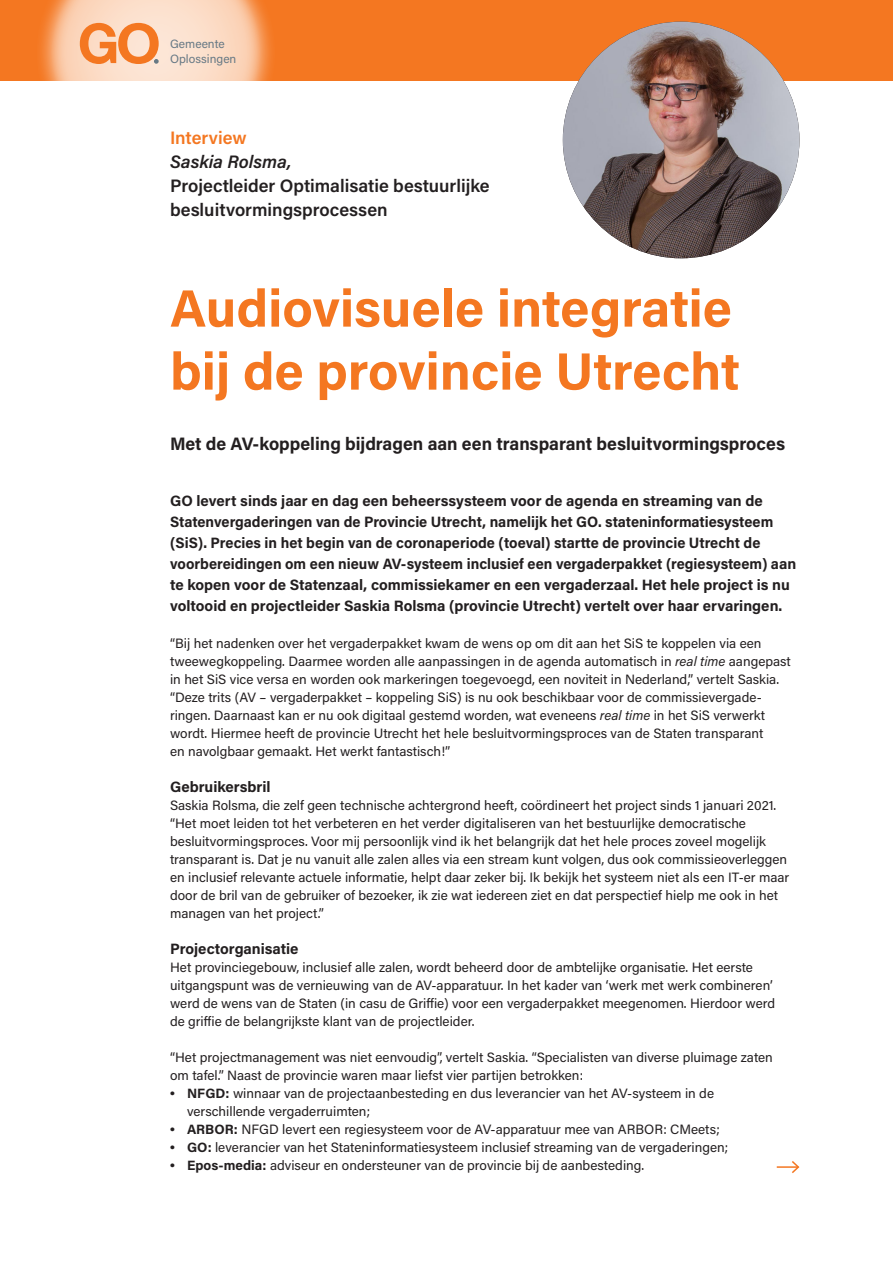
<style>
.page{position:relative;width:893px;height:1263px;background:#fff}
.page>*{position:absolute;margin:0;border:0;box-sizing:border-box;transform-origin:0 0}
.t1{font:700 52.5px/63px "Acumin Pro";color:#f47721}
.t2{font:700 18px "Acumin Pro";color:#231f20}
.t3{font:600 18px "Acumin Pro";color:#231f20}
.t4{font:italic 600 18px "Acumin Pro";color:#231f20}
.t5{font:600 18px "Acumin Pro";color:#f47721}
.t6{font:700 15px/21px "Acumin Pro";color:#231f20}
.t7{font:13.5px/18px "Acumin Pro";color:#231f20}
.t8{font:12px "Acumin Pro";color:#677985}
.s1{font-style:italic}
.s2{font-family:"Arial";font-weight:700}
.s3{font-weight:700}
</style>
<div class="page">
<hr style="left:777px;top:1166px;width:21px;height:2px;background:#f47721">
<svg style="left:790px;top:1161px;width:10px;height:12px"></svg>
<div style="left:0;top:0;width:893px;height:81px;background:#f47721"></div>
<div style="left:35px;top:0;width:242px;height:173px;background:#fff;opacity:.75"></div>
<svg style="left:51px;top:0;width:210px;height:157px"></svg>
<img style="left:563px;top:22px;width:236px;height:236px;border-radius:118px">
<p class="t8" style="left:170px;top:36px;width:56px">Gemeente</p>
<p class="t8" style="left:170px;top:51px;width:68px">Oplossingen</p>
<p class="t5" style="left:170px;top:125px;width:78px">Interview</p>
<p class="t4" style="left:170px;top:149px;width:123px">Saskia Rolsma,</p>
<p class="t3" style="left:170px;top:173px;width:321px">Projectleider Optimalisatie bestuurlijke</p>
<p class="t3" style="left:170px;top:197px;width:219px">besluitvormingsprocessen</p>
<p class="t1" style="left:170px;top:274px;width:571px">Audiovisuele integratie bij de provincie Utrecht</p>
<p class="t2" style="left:170px;top:431px;width:617px">Met de AV-koppeling bijdragen aan een transparant besluitvormingsproces</p>
<p class="t6" style="left:170px;top:490px;width:628px">GO levert sinds jaar en dag een beheerssysteem voor de agenda en streaming van de Statenvergaderingen van de Provincie Utrecht, namelijk het GO. stateninformatiesysteem (SiS). Precies in het begin van de coronaperiode (toeval) startte de provincie Utrecht de voorbereidingen om een nieuw AV-systeem inclusief een vergaderpakket (regiesysteem) aan te kopen voor de Statenzaal, commissiekamer en een vergaderzaal. Het hele project is nu voltooid en projectleider Saskia Rolsma (provincie Utrecht) vertelt over haar ervaringen.</p>
<p class="t7" style="left:170px;top:634px;width:622px">“Bij het nadenken over het vergaderpakket kwam de wens op om dit aan het SiS te koppelen via een tweewegkoppeling. Daarmee worden alle aanpassingen in de agenda automatisch in <span class="s1">real time</span> aangepast in het SiS vice versa en worden ook markeringen toegevoegd, een noviteit in Nederland,” vertelt Saskia. “Deze trits (AV – vergaderpakket – koppeling SiS) is nu ook beschikbaar voor de commissievergade&shy;ringen. Daarnaast kan er nu ook digitaal gestemd worden, wat eveneens <span class="s1">real time</span> in het SiS verwerkt wordt. Hiermee heeft de provincie Utrecht het hele besluitvormingsproces van de Staten transparant<br>en navolgbaar gemaakt. Het werkt fantastisch!”</p>
<p class="t6" style="left:170px;top:776px;width:102px">Gebruikersbril</p>
<p class="t7" style="left:170px;top:796px;width:621px">Saskia Rolsma, die zelf geen technische achtergrond heeft, coördineert het project sinds 1 januari 2021. “Het moet leiden tot het verbeteren en het verder digitaliseren van het bestuurlijke democratische besluitvormingsproces. Voor mij persoonlijk vind ik het belangrijk dat het hele proces zoveel mogelijk transparant is. Dat je nu vanuit alle zalen alles via een stream kunt volgen, dus ook commissieoverleggen en inclusief relevante actuele informatie, helpt daar zeker bij. Ik bekijk het systeem niet als een IT-er maar door de bril van de gebruiker of bezoeker, ik zie wat iedereen ziet en dat perspectief hielp me ook in het managen van het project.”</p>
<p class="t6" style="left:170px;top:938px;width:130px">Projectorganisatie</p>
<p class="t7" style="left:170px;top:958px;width:607px">Het provinciegebouw, inclusief alle zalen, wordt beheerd door de ambtelijke organisatie. Het eerste uitgangspunt was de vernieuwing van de AV-apparatuur. In het kader van ‘werk met werk combineren’ werd de wens van de Staten (in casu de Griffie) voor een vergaderpakket meegenomen. Hierdoor werd de griffie de belangrijkste klant van de projectleider.</p>
<p class="t7" style="left:170px;top:1048px;width:604px">“Het projectmanagement was niet eenvoudig”, vertelt Saskia. “Specialisten van diverse pluimage zaten om tafel.” Naast de provincie waren maar liefst vier partijen betrokken:</p>
<p class="t7" style="left:187px;top:1084px;width:528px;text-indent:-17px"><span class="s2">•</span> <span class="s3">NFGD:</span> winnaar van de projectaanbesteding en dus leverancier van het AV-systeem in de verschillende vergaderruimten;</p>
<p class="t7" style="left:170px;top:1120px;width:551px"><span class="s2">•</span> <span class="s3">ARBOR:</span> NFGD levert een regiesysteem voor de AV-apparatuur mee van ARBOR: CMeets;</p>
<p class="t7" style="left:170px;top:1138px;width:560px"><span class="s2">•</span> <span class="s3">GO:</span> leverancier van het Stateninformatiesysteem inclusief streaming van de vergaderingen;</p>
<p class="t7" style="left:170px;top:1156px;width:475px"><span class="s2">•</span> <span class="s3">Epos-media:</span> adviseur en ondersteuner van de provincie bij de aanbesteding.</p>
</div>
